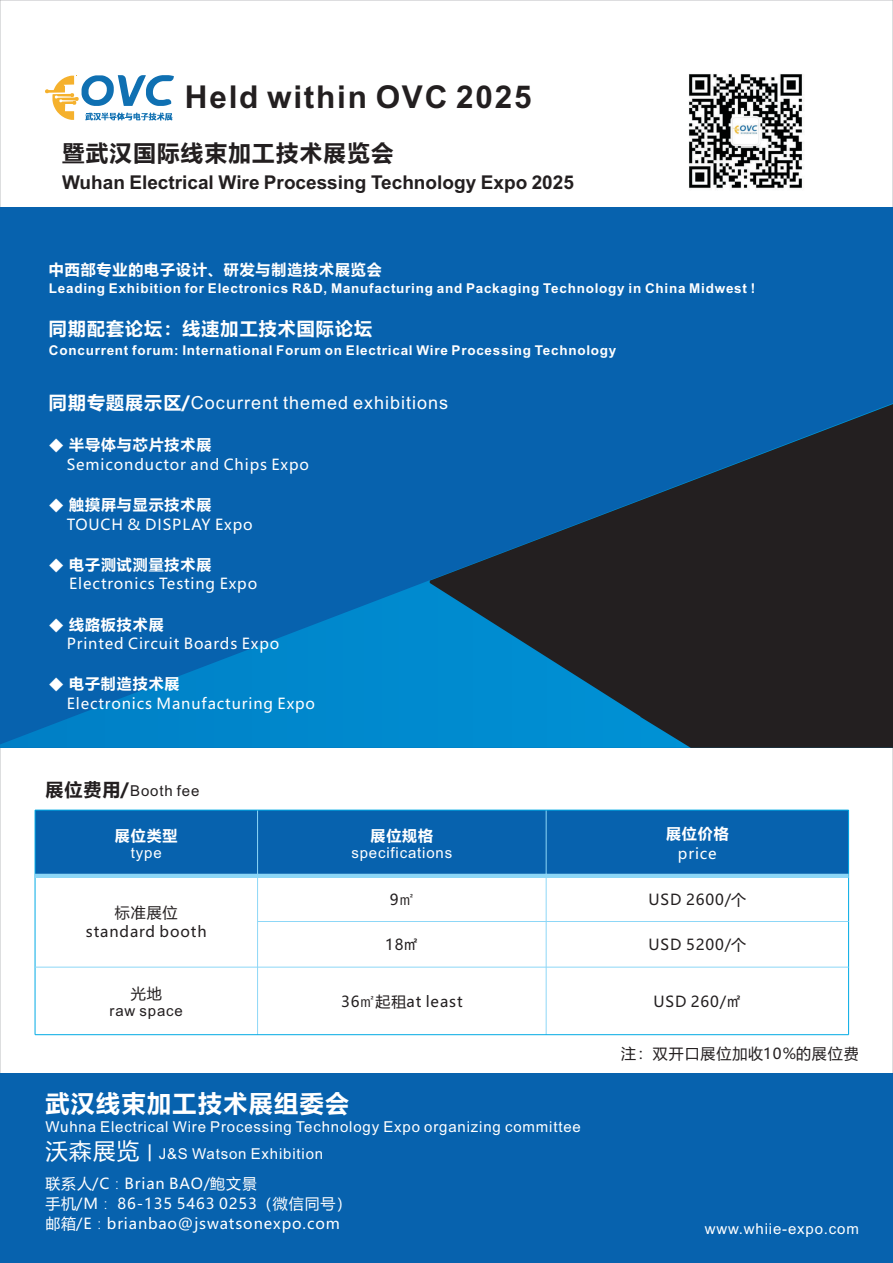
<style>
.page{position:relative;width:893px;height:1263px;background:#fff}
.page>*{position:absolute;margin:0;border:0;box-sizing:border-box;transform-origin:0 0}
.t1{font:700 31.5px "Arial";letter-spacing:.055em;color:#231f20}
.t2{font:700 24px "Microsoft Ya Hei";letter-spacing:.06em;color:#fff}
.t3{font:700 22.5px "Microsoft Ya Hei";letter-spacing:.06em;color:#231f20}
.t4{font:700 19.05px "Arial";color:#231f20}
.t5{font:18px "Arial";letter-spacing:.055em;color:#fff}
.t6{font:700 18px "Microsoft Ya Hei";letter-spacing:.06em;color:#fff}
.t7{font:15px/19.8px "Microsoft Ya Hei";letter-spacing:.06em;color:#fff}
.t8{font:15px/27px "Arial";letter-spacing:.055em;color:#fff}
.t9{font:15px/19.8px "Microsoft Ya Hei";letter-spacing:.06em;color:#231f20;text-align:center}
.t10{font:700 15px "Microsoft Ya Hei";letter-spacing:.06em;color:#fff}
.t11{font:15px "Arial";letter-spacing:.055em;color:#231f20}
.t12{font:700 13.5px "Arial";letter-spacing:.055em;color:#fff}
.s1{font-family:"Microsoft Ya Hei";font-weight:700}
.s2{font-family:"Malgun Gothic"}
.s3{font-weight:700}
.s4{font-family:"Microsoft Ya Hei";font-weight:700;font-size:18px}
.s5{font-family:"Microsoft Ya Hei";font-size:22.5px}
.s6{font-family:"Microsoft Ya Hei";font-size:18px}
.s7{font-family:"Malgun Gothic";font-weight:300}
</style>
<div class="page">
<div style="left:0;top:207px;width:893px;height:541px;background:#0762ae"></div>
<svg style="left:0;top:403px;width:893px;height:345px"></svg>
<svg style="left:430px;top:404px;width:463px;height:344px;fill:#231f20"></svg>
<div style="left:35px;top:810px;width:223px;height:66px;background:#0762ae"></div>
<div style="left:258px;top:810px;width:288px;height:66px;background:#0762ae"></div>
<div style="left:546px;top:810px;width:303px;height:66px;background:#0762ae"></div>
<hr style="left:35px;top:810px;width:1px;height:225px;background:#00aae5">
<hr style="left:257px;top:874px;width:1px;height:161px;background:#8dd7f7">
<hr style="left:257px;top:810px;width:1px;height:68px;background:#8dd7f7">
<hr style="left:546px;top:874px;width:1px;height:161px;background:#8dd7f7">
<hr style="left:546px;top:810px;width:1px;height:68px;background:#8dd7f7">
<hr style="left:848px;top:810px;width:1px;height:225px;background:#00aae5">
<hr style="left:35px;top:1034px;width:814px;height:1px;background:#00aae5">
<hr style="left:35px;top:967px;width:814px;height:1px;background:#8dd7f7">
<hr style="left:258px;top:921px;width:591px;height:1px;background:#8dd7f7">
<hr style="left:35px;top:874px;width:814px;height:4px;background:#8dd7f7">
<hr style="left:35px;top:810px;width:814px;height:1px;background:#00aae5">
<div style="left:0;top:1073px;width:893px;height:190px;background:#0762ae"></div>
<svg style="left:45px;top:75px;width:129px;height:46px"></svg>
<img style="left:689px;top:74px;width:115px;height:115px">
<h1 class="t1" style="left:185px;top:85px;width:348px">Held within OVC 2025</h1>
<h3 class="t3" style="left:62px;top:143px;width:333px">暨武汉国际线束加工技术展览会</h3>
<p class="t4" style="left:62px;top:175px;width:513px">Wuhan Electrical Wire Processing Technology Expo 2025</p>
<p class="t10" style="left:49px;top:263px;width:334px">中西部专业的电子设计、研发与制造技术展览会</p>
<p class="t12" style="left:49px;top:283px;width:708px">Leading Exhibition for Electronics R&amp;D, Manufacturing and Packaging Technology in China Midwest !</p>
<p class="t6" style="left:49px;top:321px;width:325px">同期配套论坛：线速加工技术国际论坛</p>
<p class="t12" style="left:49px;top:345px;width:569px">Concurrent forum: International Forum on Electrical Wire Processing Technology</p>
<p class="t5" style="left:49px;top:396px;width:401px"><span class="s1">同期专题展示区/</span>Cocurrent themed exhibitions</p>
<p class="t7" style="left:67px;top:436px;width:244px;text-indent:-18px"><span class="s2">◆</span> <span class="s3">半导体与芯片技术展<br></span>Semiconductor and Chips Expo</p>
<p class="t7" style="left:67px;top:496px;width:188px;text-indent:-18px"><span class="s2">◆</span> <span class="s3">触摸屏与显示技术展<br></span>TOUCH &amp; DISPLAY Expo</p>
<p class="t7" style="left:69px;top:556px;width:190px;text-indent:-20px"><span class="s2">◆</span> <span class="s3">电子测试测量技术展<br></span>Electronics Testing Expo</p>
<p class="t7" style="left:67px;top:615px;width:214px;text-indent:-18px"><span class="s2">◆</span> <span class="s3">线路板技术展<br></span>Printed Circuit Boards Expo</p>
<p class="t7" style="left:67px;top:675px;width:250px;text-indent:-18px"><span class="s2">◆</span> <span class="s3">电子制造技术展<br></span>Electronics Manufacturing Expo</p>
<p class="t11" style="left:45px;top:785px;width:156px"><span class="s4">展位费用/</span>Booth fee</p>
<p class="t10" style="left:115px;top:828px;width:64px">展位类型</p>
<p class="t8" style="left:131px;top:841px;width:32px">type</p>
<p class="t9" style="left:86px;top:903px;width:122px">标准展位standard booth</p>
<p class="t9" style="left:131px;top:984px;width:32px">光地</p>
<p class="t11" style="left:110px;top:1005px;width:75px">raw space</p>
<p class="t10" style="left:370px;top:828px;width:64px">展位规格</p>
<p class="t8" style="left:351px;top:841px;width:102px">specifications</p>
<p class="t10" style="left:666px;top:827px;width:64px">展位价格</p>
<p class="t7" style="left:678px;top:845px;width:40px">price</p>
<p class="t9" style="left:390px;top:891px;width:25px">9<span class="s2">㎡</span></p>
<p class="t9" style="left:648px;top:890px;width:99px">USD 2600/个</p>
<p class="t9" style="left:385px;top:936px;width:35px">18㎡</p>
<p class="t9" style="left:648px;top:936px;width:99px">USD 5200/个</p>
<p class="t9" style="left:341px;top:993px;width:123px">36<span class="s2">㎡</span>起租at least</p>
<p class="t9" style="left:653px;top:993px;width:89px">USD 260/㎡</p>
<p class="t9" style="left:621px;top:1045px;width:239px">注：双开口展位加收10%的展位费</p>
<h2 class="t2" style="left:45px;top:1093px;width:305px">武汉线束加工技术展组委会</h2>
<p class="t8" style="left:45px;top:1115px;width:537px">Wuhna Electrical Wire Processing Technology Expo organizing committee<span class="s5">沃森展览</span><span class="s6">丨</span>J&amp;S Watson Exhibition</p>
<p class="t7" style="left:45px;top:1174px;width:307px;line-height:20.2px">联系人/C<span class="s7">：</span>Brian BAO/鲍文景<br>手机/M<span class="s7">：</span> 86-135 5463 0253（微信同号）邮箱/E<span class="s7">：</span>brianbao@jswatsonexpo.com</p>
<p class="t8" style="left:705px;top:1217px;width:156px">www.whiie-expo.com</p>
</div>
